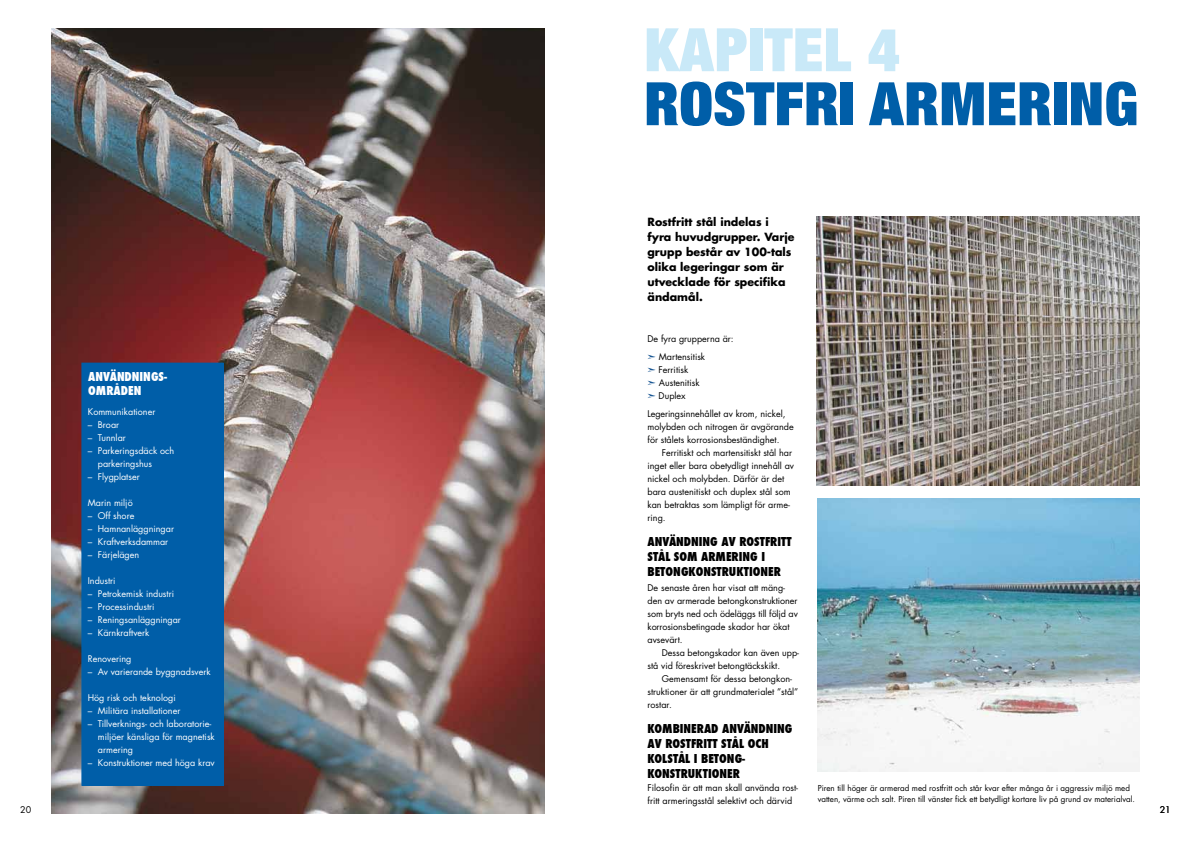
<style>
.page{position:relative;width:1191px;height:842px;background:#fff}
.page>*{position:absolute;margin:0;border:0;box-sizing:border-box;transform-origin:0 0}
.t1{font:900 expanded 60px "Helvetica Neue";color:#005ea8}
.t2{font:900 expanded 60px "Helvetica Neue";letter-spacing:.01em;color:#c9e9f8}
.t3{font:800 condensed 12px/15px "Futura";color:#000}
.t4{font:800 condensed 12px "Futura";color:#fff}
.t5{font:700 11px/15px "Futura";color:#000}
.t6{font:9px/13px "Futura";color:#000}
.t7{font:9px/13px "Futura";color:#fff}
.t8{font:8px/11px "Futura";color:#000}
.s1{color:#004588}
</style>
<div class="page">
<img style="left:51px;top:28px;width:493px;height:786px">
<div style="left:82px;top:363px;width:141px;height:422px;background:#005ea8"></div>
<img style="left:817px;top:499px;width:323px;height:272px">
<img style="left:816px;top:216px;width:324px;height:270px">
<p class="t6" style="left:20px;top:803px;width:13px">20</p>
<h2 class="t4" style="left:88px;top:368px;width:15px">ANVÄNDNINGS</h2>
<h2 class="t4" style="left:164px;top:368px;width:4px">-</h2>
<h2 class="t4" style="left:88px;top:382px;width:9px">OMRÅDEN</h2>
<p class="t7" style="left:88px;top:405px;width:69px">Kommunikationer</p>
<p class="t7" style="left:88px;top:418px;width:33px">– Broar</p>
<p class="t7" style="left:88px;top:431px;width:40px">– Tunnlar</p>
<p class="t7" style="left:98px;top:444px;width:78px;text-indent:-10px">– Parkeringsdäck och parkeringshus</p>
<p class="t7" style="left:88px;top:470px;width:53px">– Flygplatser</p>
<p class="t7" style="left:88px;top:496px;width:46px">Marin miljö</p>
<p class="t7" style="left:88px;top:509px;width:48px">– Off shore</p>
<p class="t7" style="left:88px;top:522px;width:88px">– Hamnanläggningar</p>
<p class="t7" style="left:88px;top:535px;width:82px">– Kraftverksdammar</p>
<p class="t7" style="left:88px;top:548px;width:53px">– Färjelägen</p>
<p class="t7" style="left:88px;top:574px;width:29px">Industri</p>
<p class="t7" style="left:88px;top:587px;width:88px">– Petrokemisk industri</p>
<p class="t7" style="left:88px;top:600px;width:68px">– Processindustri</p>
<p class="t7" style="left:88px;top:613px;width:95px">– Reningsanläggningar</p>
<p class="t7" style="left:88px;top:626px;width:63px">– Kärnkraftverk</p>
<p class="t7" style="left:88px;top:652px;width:45px">Renovering</p>
<p class="t7" style="left:88px;top:665px;width:124px">– Av varierande byggnadsverk</p>
<p class="t7" style="left:88px;top:691px;width:89px">Hög risk och teknologi</p>
<p class="t7" style="left:88px;top:704px;width:94px">– Militära installationer</p>
<p class="t7" style="left:98px;top:717px;width:118px;text-indent:-10px">– Tillverknings- och laboratorie&shy;miljöer känsliga för magnetisk armering</p>
<p class="t7" style="left:88px;top:756px;width:128px">– Konstruktioner med höga krav</p>
<h1 class="t2" style="left:644px;top:11px;width:256px">kapitel 4</h1>
<h1 class="t1" style="left:644px;top:65px;width:33px">ROST</h1>
<h1 class="t1" style="left:774px;top:65px;width:129px">FRI ARMERING</h1>
<p class="t5" style="left:647px;top:215px;width:148px">Rostfritt stål indelas i fyra huvudgrupper. Varje grupp består av 100-tals olika legeringar som är utvecklade för specifika ändamål.</p>
<p class="t6" style="left:647px;top:330px;width:88px;line-height:18px">De fyra grupperna är: <span class="s1">➣</span> Martensitisk</p>
<p class="t6" style="left:647px;top:363px;width:54px"><span class="s1">➣</span> Ferritisk<br><span class="s1">➣</span> Austenitisk <span class="s1">➣</span> Duplex</p>
<p class="t6" style="left:647px;top:407px;width:148px">Legeringsinnehållet av krom, nickel, molybden och nitrogen är avgörande för stålets korrosionsbeständighet.</p>
<p class="t6" style="left:647px;top:446px;width:148px;text-indent:14px">Ferritiskt och martensitiskt stål har inget eller bara obetydligt innehåll av nickel och molybden. Därför är det bara austenitiskt och duplex stål som kan betraktas som lämpligt för arme&shy;ring.</p>
<h2 class="t3" style="left:647px;top:534px;width:146px">ANVÄNDNING AV ROSTFRITT<br>STÅL SOM ARMERING I<br>BETONGKONSTRUKTIONER</h2>
<p class="t6" style="left:647px;top:581px;width:152px">De senaste åren har visat att mäng&shy;den av armerade betongkonstruktioner som bryts ned och ödeläggs till följd av korrosionsbetingade skador har ökat avsevärt.</p>
<p class="t6" style="left:647px;top:646px;width:153px;text-indent:14px">Dessa betongskador kan även upp&shy;stå vid föreskrivet betongtäckskikt.</p>
<p class="t6" style="left:647px;top:672px;width:152px;text-indent:14px">Gemensamt för dessa betongkon&shy;struktioner är att grundmaterialet ”stål” rostar.</p>
<h2 class="t3" style="left:647px;top:721px;width:146px">KOMBINERAD ANVÄNDNING<br>AV ROSTFRITT STÅL OCH<br>KOLSTÅL I BETONG-<br>KONSTRUKTIONER</h2>
<p class="t6" style="left:647px;top:781px;width:152px">Filosofin är att man skall använda rost&shy;fritt armeringsstål selektivt och därvid</p>
<p class="t8" style="left:817px;top:783px;width:319px">Piren till höger är armerad med rostfritt och står kvar efter många år i aggressiv miljö med vatten, värme och salt. Piren till vänster fick ett betydligt kortare liv på grund av materialval.</p>
<p class="t6" style="left:1159px;top:803px;width:13px">21</p>
</div>
